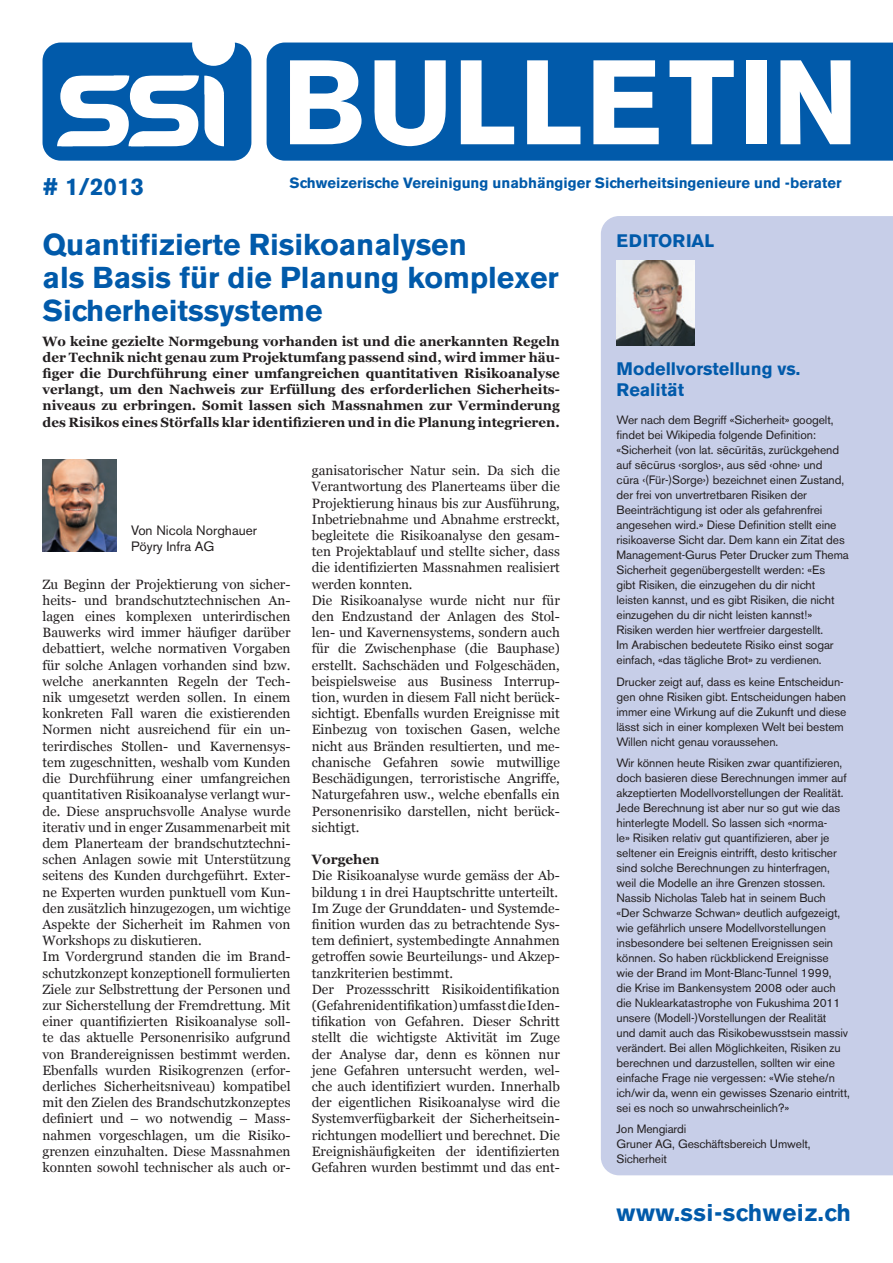
<style>
.page{position:relative;width:893px;height:1263px;background:#fff}
.page>*{position:absolute;margin:0;border:0;box-sizing:border-box;transform-origin:0 0}
.t1{font:700 30px/33px "Akzidenz Grotesk BE";color:#015aaa}
.t2{font:700 24px "Akzidenz Grotesk BE";letter-spacing:.02em;color:#015aaa}
.t3{font:700 18px/21px "Akzidenz Grotesk BE";color:#015aaa}
.t4{font:700 14.85px "Akzidenz Grotesk BE";color:#015aaa}
.t5{font:13.5px/16.2px "Georgia";color:#231f20}
.t6{font:700 13.5px/16.2px "Georgia";color:#231f20;text-align:justify}
.t7{font:13.5px/16.2px "Akzidenz Grotesk BE";color:#231f20}
.t8{font:12px/15px "Akzidenz Grotesk BE";letter-spacing:-.01em;color:#231f20}
.s1{font-family:"Univers CE";font-weight:500;font-size:11.4px}
</style>
<div class="page">
<div style="left:267px;top:43px;width:626px;height:118px;background:#015aaa"></div>
<svg style="left:43px;top:43px;width:208px;height:118px"></svg>
<div style="left:601px;top:216px;width:292px;height:959px;background:#c7cee8"></div>
<svg style="left:290px;top:60px;width:72px;height:84px"></svg>
<svg style="left:374px;top:60px;width:72px;height:86px"></svg>
<svg style="left:461px;top:60px;width:53px;height:84px"></svg>
<svg style="left:527px;top:60px;width:53px;height:84px"></svg>
<svg style="left:593px;top:60px;width:66px;height:84px"></svg>
<svg style="left:670px;top:60px;width:64px;height:84px"></svg>
<div style="left:746px;top:60px;width:20px;height:84px;background:#fff"></div>
<svg style="left:780px;top:60px;width:70px;height:84px"></svg>
<img style="left:617px;top:260px;width:77px;height:86px">
<img style="left:43px;top:459px;width:73px;height:92px">
<h2 class="t2" style="left:43px;top:173px;width:103px"># 1/2013</h2>
<p class="t4" style="left:290px;top:175px;width:553px">Schweizerische Vereinigung unabhängiger Sicherheitsingenieure und -berater</p>
<h1 class="t1" style="left:43px;top:228px;width:518px">Quantifizierte Risikoanalysen<br>als Basis für die Planung komplexer<br>Sicherheitssysteme</h1>
<p class="t6" style="left:43px;top:333px;width:519px">Wo keine gezielte Normgebung vorhanden ist und die anerkannten Regeln der Technik nicht genau zum Projektumfang passend sind, wird immer häu&shy;figer die Durchführung einer umfangreichen quantitativen Risikoanalyse verlangt, um den Nachweis zur Erfüllung des erforderlichen Sicherheits&shy;niveaus zu erbringen. Somit lassen sich Massnahmen zur Verminderung des Risikos eines Störfalls klar identifizieren und in die Planung integrieren.</p>
<h3 class="t3" style="left:617px;top:231px;width:99px">EDITORIAL</h3>
<h3 class="t3" style="left:617px;top:359px;width:185px">Modellvorstellung vs.<br>Realität</h3>
<p class="t8" style="left:617px;top:412px;width:234px">Wer nach dem Begriff «Sicherheit» googelt, findet bei Wikipedia folgende Definition: «Sicherheit (von lat. s<span class="s1">ē</span>c<span class="s1">ū</span>rit<span class="s1">ā</span>s, zurückgehend auf s<span class="s1">ē</span>c<span class="s1">ū</span>rus ‹sorglos›, aus s<span class="s1">ē</span>d ‹ohne› und<br>c<span class="s1">ū</span>ra ‹(Für-)Sorge›) bezeichnet einen Zustand, der frei von unvertretbaren Risiken der Beeinträchtigung ist oder als gefahrenfrei angesehen wird.» Diese Definition stellt eine risikoaverse Sicht dar. Dem kann ein Zitat des Management-Gurus Peter Drucker zum Thema Sicherheit gegenübergestellt werden: «Es<br>gibt Risiken, die einzugehen du dir nicht leisten kannst, und es gibt Risiken, die nicht einzugehen du dir nicht leisten kannst!» Risiken werden hier wertfreier dargestellt.<br>Im Arabischen bedeutete Risiko einst sogar einfach, «das tägliche Brot» zu verdienen.</p>
<p class="t8" style="left:617px;top:674px;width:231px">Drucker zeigt auf, dass es keine Entscheidun&shy;gen ohne Risiken gibt. Entscheidungen haben immer eine Wirkung auf die Zukunft und diese lässt sich in einer komplexen Welt bei bestem Willen nicht genau voraussehen.</p>
<p class="t8" style="left:617px;top:755px;width:235px">Wir können heute Risiken zwar quantifizieren, doch basieren diese Berechnungen immer auf akzeptierten Modellvorstellungen der Realität.<br>Jede Berechnung ist aber nur so gut wie das hinterlegte Modell. So lassen sich «norma-<br>le» Risiken relativ gut quantifizieren, aber je seltener ein Ereignis eintrifft, desto kritischer sind solche Berechnungen zu hinterfragen, weil die Modelle an ihre Grenzen stossen.<br>Nassib Nicholas Taleb hat in seinem Buch «Der Schwarze Schwan» deutlich aufgezeigt, wie gefährlich unsere Modellvorstellungen insbesondere bei seltenen Ereignissen sein können. So haben rückblickend Ereignisse<br>wie der Brand im Mont-Blanc-Tunnel 1999, die Krise im Bankensystem 2008 oder auch die Nuklearkatastrophe von Fukushima 2011 unsere (Modell-)Vorstellungen der Realität<br>und damit auch das Risikobewusstsein massiv verändert. Bei allen Möglichkeiten, Risiken zu berechnen und darzustellen, sollten wir eine einfache Frage nie vergessen: «Wie stehe/n ich/wir da, wenn ein gewisses Szenario eintritt, sei es noch so unwahrscheinlich?»</p>
<p class="t8" style="left:617px;top:1122px;width:196px">Jon Mengiardi<br>Gruner AG, Geschäftsbereich Umwelt,<br>Sicherheit</p>
<p class="t5" style="left:312px;top:463px;width:250px">ganisatorischer Natur sein. Da sich die Verantwortung des Planerteams über die Projektierung hinaus bis zur Ausführung, Inbetriebnahme und Abnahme erstreckt, begleitete die Risikoanalyse den gesam&shy;ten Projektablauf und stellte sicher, dass die identifizierten Massnahmen realisiert werden konnten.<br>Die Risikoanalyse wurde nicht nur für den Endzustand der Anlagen des Stol&shy;len- und Kavernensystems, sondern auch für die Zwischenphase (die Bauphase) erstellt. Sachschäden und Folgeschäden, beispielsweise aus Business Interrup&shy;tion, wurden in diesem Fall nicht berück&shy;sichtigt. Ebenfalls wurden Ereignisse mit Einbezug von toxischen Gasen, welche nicht aus Bränden resultierten, und me&shy;chanische Gefahren sowie mutwillige Beschädigungen, terroristische Angriffe, Naturgefahren usw., welche ebenfalls ein Personenrisiko darstellen, nicht berück&shy;sichtigt.</p>
<p class="t6" style="left:312px;top:851px;width:69px">Vorgehen</p>
<p class="t5" style="left:312px;top:868px;width:250px">Die Risikoanalyse wurde gemäss der Ab&shy;bildung 1 in drei Hauptschritte unterteilt.<br>Im Zuge der Grunddaten- und Systemde&shy;finition wurden das zu betrachtende Sys&shy;tem definiert, systembedingte Annahmen getroffen sowie Beurteilungs- und Akzep&shy;tanzkriterien bestimmt.<br>Der Prozessschritt Risikoidentifikation (Gefahrenidentifikation) umfasst die Iden-- tifikation von Gefahren. Dieser Schritt stellt die wichtigste Aktivität im Zuge der Analyse dar, denn es können nur jene Gefahren untersucht werden, wel&shy;che auch identifiziert wurden. Innerhalb der eigentlichen Risikoanalyse wird die Systemverfügbarkeit der Sicherheitsein&shy;richtungen modelliert und berechnet. Die Ereignishäufigkeiten der identifizierten Gefahren wurden bestimmt und das ent-</p>
<p class="t7" style="left:131px;top:522px;width:128px">Von Nicola Norghauer<br>Pöyry Infra AG</p>
<p class="t5" style="left:43px;top:576px;width:250px">Zu Beginn der Projektierung von sicher&shy;heits- und brandschutztechnischen An&shy;lagen eines komplexen unterirdischen Bauwerks wird immer häufiger darüber debattiert, welche normativen Vorgaben für solche Anlagen vorhanden sind bzw. welche anerkannten Regeln der Tech&shy;nik umgesetzt werden sollen. In einem konkreten Fall waren die existierenden Normen nicht ausreichend für ein un&shy;terirdisches Stollen- und Kavernensys&shy;tem zugeschnitten, weshalb vom Kunden die Durchführung einer umfangreichen quantitativen Risikoanalyse verlangt wur&shy;de. Diese anspruchsvolle Analyse wurde iterativ und in enger Zusammenarbeit mit dem Planerteam der brandschutztechni&shy;schen Anlagen sowie mit Unterstützung seitens des Kunden durchgeführt. Exter&shy;ne Experten wurden punktuell vom Kun&shy;den zusätzlich hinzugezogen, um wichtige Aspekte der Sicherheit im Rahmen von Workshops zu diskutieren.<br>Im Vordergrund standen die im Brand&shy;schutzkonzept konzeptionell formulierten Ziele zur Selbstrettung der Personen und zur Sicherstellung der Fremdrettung. Mit einer quantifizierten Risikoanalyse soll&shy;te das aktuelle Personenrisiko aufgrund von Brandereignissen bestimmt werden.<br>Ebenfalls wurden Risikogrenzen (erfor&shy;derliches Sicherheitsniveau) kompatibel mit den Zielen des Brandschutzkonzeptes definiert und – wo notwendig – Mass&shy;nahmen vorgeschlagen, um die Risiko&shy;grenzen einzuhalten. Diese Massnahmen konnten sowohl technischer als auch or-</p>
<h2 class="t2" style="left:617px;top:1198px;width:236px">www.ssi-schweiz.ch</h2>
</div>
